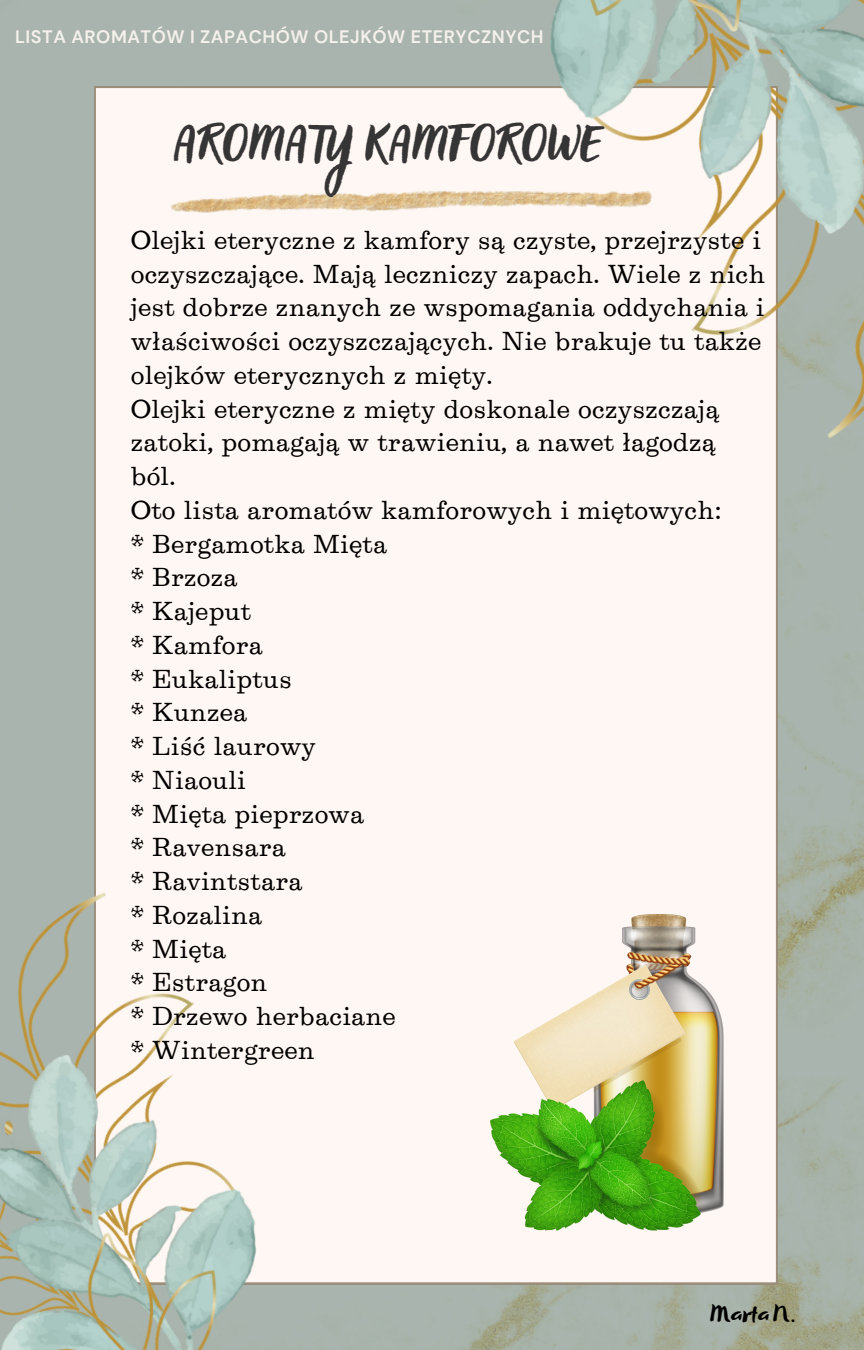
<style>
.page{position:relative;width:864px;height:1350px;background:#fff}
.page>*{position:absolute;margin:0;border:0;box-sizing:border-box;transform-origin:0 0}
.t1{font:40.95px "Holla";color:#353535}
.t2{font:27px/33.8px "Egizio URW";letter-spacing:.03em;color:#000}
.t3{font:27px "Beach Resort";color:#000}
.t4{font:700 18px "DM Sans";letter-spacing:.03em;color:#f4f0eb}
</style>
<div class="page">
<img style="left:0;top:0;width:864px;height:1350px">
<div style="left:94px;top:86px;width:684px;height:1198px;background:#fff7f3"></div>
<img style="left:0;top:883px;width:427px;height:467px">
<img style="left:323px;top:0;width:541px;height:451px">
<img style="left:170px;top:191px;width:481px;height:21px">
<img style="left:490px;top:915px;width:233px;height:315px">
<p class="t4" style="left:15px;top:25px;width:530px">LISTA AROMATÓW I ZAPACHÓW OLEJKÓW ETERYCZNYCH</p>
<p class="t1" style="left:174px;top:119px;width:431px">AROMATY KAMFOROWE</p>
<p class="t2" style="left:131px;top:225px;width:635px">Olejki eteryczne z kamfory są czyste, przejrzyste i oczyszczające. Mają leczniczy zapach. Wiele z nich jest dobrze znanych ze wspomagania oddychania i właściwości oczyszczających. Nie brakuje tu także olejków eterycznych z mięty.</p>
<p class="t2" style="left:131px;top:394px;width:590px">Olejki eteryczne z mięty doskonale oczyszczają zatoki, pomagają w trawieniu, a nawet łagodzą ból.</p>
<p class="t2" style="left:131px;top:495px;width:592px">Oto lista aromatów kamforowych i miętowych:</p>
<p class="t2" style="left:131px;top:529px;width:257px">* Bergamotka Mięta</p>
<p class="t2" style="left:131px;top:563px;width:108px">* Brzoza</p>
<p class="t2" style="left:131px;top:597px;width:121px">* Kajeput</p>
<p class="t2" style="left:131px;top:630px;width:133px">* Kamfora</p>
<p class="t2" style="left:131px;top:664px;width:162px">* Eukaliptus</p>
<p class="t2" style="left:131px;top:698px;width:117px">* Kunzea</p>
<p class="t2" style="left:131px;top:732px;width:186px">* Liść laurowy</p>
<p class="t2" style="left:131px;top:765px;width:116px">* Niaouli</p>
<p class="t2" style="left:131px;top:799px;width:234px">* Mięta pieprzowa</p>
<p class="t2" style="left:131px;top:833px;width:156px">* Ravensara</p>
<p class="t2" style="left:131px;top:867px;width:173px">* Ravintstara</p>
<p class="t2" style="left:131px;top:900px;width:132px">* Rozalina</p>
<p class="t2" style="left:131px;top:934px;width:96px">* Mięta</p>
<p class="t2" style="left:131px;top:968px;width:138px">* Estragon</p>
<p class="t2" style="left:131px;top:1002px;width:266px">* Drzewo herbaciane</p>
<p class="t2" style="left:131px;top:1035px;width:185px">* Wintergreen</p>
<p class="t3" style="left:711px;top:1299px;width:86px">Marta N.</p>
</div>
